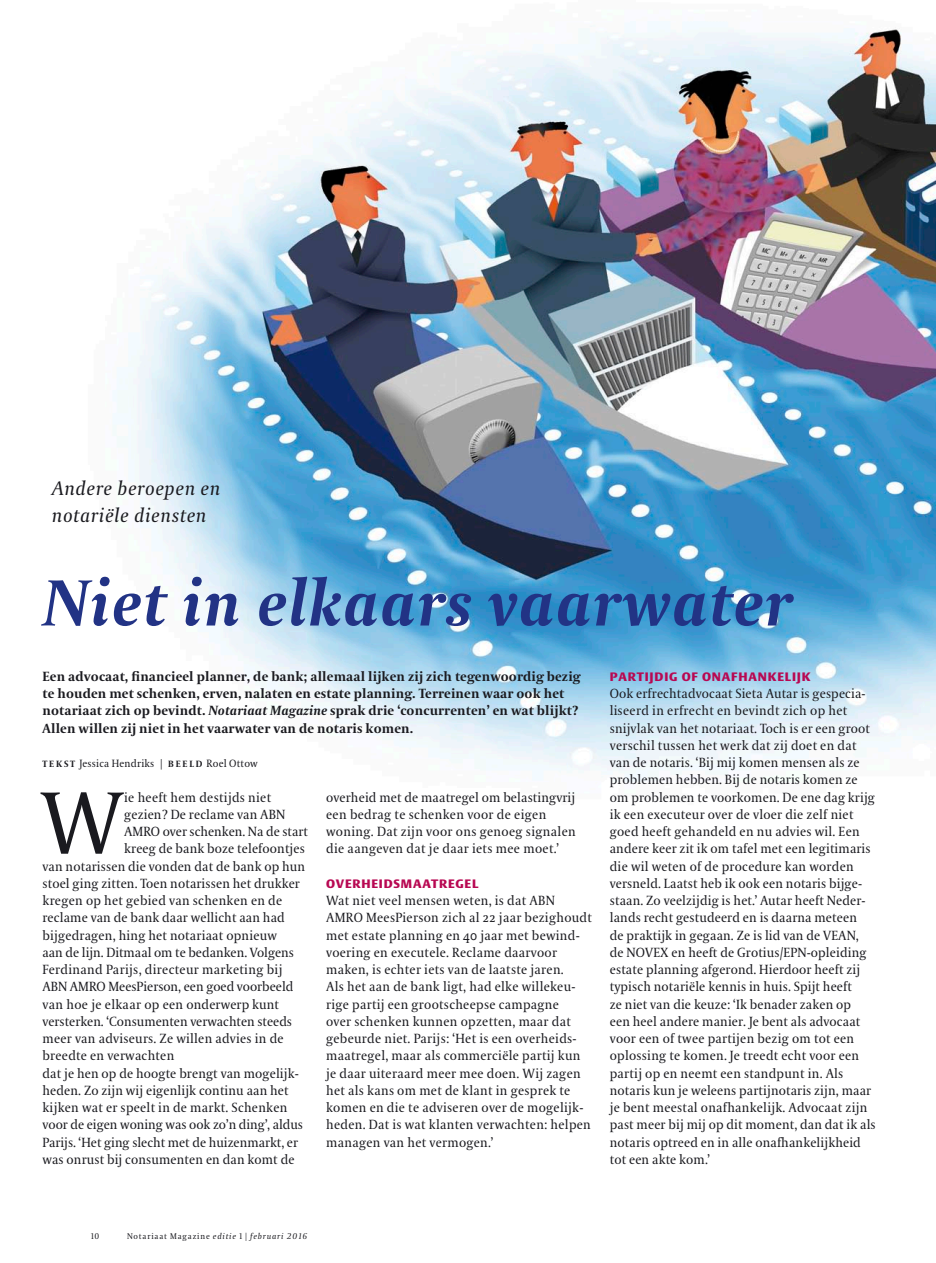
<style>
.page{position:relative;width:936px;height:1263px;background:#fff}
.page>*{position:absolute;margin:0;border:0;box-sizing:border-box;transform-origin:0 0}
.t1{font:87.3px "VPRO Coranto";color:#1a1a1f}
.t2{font:italic 700 64.5px "VPRO Coranto";letter-spacing:.02em;color:#223385}
.t3{font:italic 19.5px/27px "VPRO Coranto";letter-spacing:.03em;color:#1a1a1f}
.t4{font:13.2px/17.2px "VPRO Coranto";letter-spacing:.01em;color:#1a1a1f}
.t5{font:700 13.2px/17.2px "VPRO Coranto";letter-spacing:.01em;color:#1a1a1f}
.t6{font:700 12px "VPRO Vesta";letter-spacing:.07em;color:#b80852}
.t7{font:10.5px "VPRO Coranto";letter-spacing:.02em;color:#1a1a1f}
.t8{font:italic 8.25px "VPRO Coranto";letter-spacing:.1em;color:#1a1a1f}
.t9{font:8.25px "VPRO Coranto Cn";color:#1a1a1f}
.s1{font-style:italic}
.s2{font-weight:700;font-size:9px}
.s3{font-style:normal}
.s4{font-family:"VPRO Coranto Cn";font-style:normal}
</style>
<div class="page">
<img style="left:113px;top:21px;width:822px;height:761px">
<h3 class="t3" style="left:52px;top:475px;width:170px">Andere beroepen en notariële diensten</h3>
<h2 class="t2" style="left:43px;top:563px;width:750px">Niet in elkaars vaarwater</h2>
<p class="t5" style="left:43px;top:667px;width:539px">Een advocaat, financieel planner, de bank; allemaal lijken zij zich tegenwoordig bezig te houden met schenken, erven, nalaten en estate planning. Terreinen waar ook het notariaat zich op bevindt. <span class="s1">Notariaat Magazine</span> sprak drie ‘concurrenten’ en wat blijkt?<br>Allen willen zij niet in het vaarwater van de notaris komen.</p>
<p class="t7" style="left:43px;top:757px;width:217px"><span class="s2">T E K S T</span> Jessica Hendriks | <span class="s2">b ee l d</span> Roel Ottow</p>
<h1 class="t1" style="left:40px;top:772px;width:84px">W</h1>
<p class="t4" style="left:124px;top:788px;width:148px">ie heeft hem destijds niet</p>
<p class="t4" style="left:124px;top:806px;width:162px">gezien? De reclame van ABN</p>
<p class="t4" style="left:124px;top:823px;width:185px">AMRO over schenken. Na de start</p>
<p class="t4" style="left:124px;top:840px;width:182px">kreeg de bank boze telefoontjes</p>
<p class="t4" style="left:43px;top:857px;width:264px">van notarissen die vonden dat de bank op hun</p>
<p class="t4" style="left:43px;top:875px;width:259px">stoel ging zitten. Toen notarissen het drukker</p>
<p class="t4" style="left:43px;top:892px;width:241px">kregen op het gebied van schenken en de</p>
<p class="t4" style="left:43px;top:909px;width:244px">reclame van de bank daar wellicht aan had</p>
<p class="t4" style="left:43px;top:926px;width:236px">bijgedragen, hing het notariaat opnieuw</p>
<p class="t4" style="left:43px;top:944px;width:253px">aan de lijn. Ditmaal om te bedanken. Volgens</p>
<p class="t4" style="left:43px;top:961px;width:241px">Ferdinand Parijs, directeur marketing bij</p>
<p class="t4" style="left:43px;top:978px;width:252px">ABN AMRO MeesPierson, een goed voorbeeld</p>
<p class="t4" style="left:43px;top:995px;width:238px">van hoe je elkaar op een onderwerp kunt</p>
<p class="t4" style="left:43px;top:1013px;width:251px">versterken. ‘Consumenten verwachten steeds</p>
<p class="t4" style="left:43px;top:1030px;width:243px">meer van adviseurs. Ze willen advies in de</p>
<p class="t4" style="left:43px;top:1047px;width:133px">breedte en verwachten</p>
<p class="t4" style="left:43px;top:1064px;width:258px">dat je hen op de hoogte brengt van mogelijk-</p>
<p class="t4" style="left:43px;top:1082px;width:248px">heden. Zo zijn wij eigenlijk continu aan het</p>
<p class="t4" style="left:43px;top:1099px;width:246px">kijken wat er speelt in de markt. Schenken</p>
<p class="t4" style="left:43px;top:1116px;width:262px">voor de eigen woning was ook zo’n ding’, aldus</p>
<p class="t4" style="left:43px;top:1133px;width:257px">Parijs. ‘Het ging slecht met de huizenmarkt, er</p>
<p class="t4" style="left:43px;top:1151px;width:253px">was onrust bij consumenten en dan komt de</p>
<p class="t4" style="left:326px;top:788px;width:251px">overheid met de maatregel om belastingvrij een bedrag te schenken voor de eigen woning. Dat zijn voor ons genoeg signalen die aangeven dat je daar iets mee moet.’</p>
<p class="t6" style="left:326px;top:878px;width:154px">OVERHEIDSMAATREGEL</p>
<p class="t4" style="left:326px;top:892px;width:267px">Wat niet veel mensen weten, is dat ABN AMRO MeesPierson zich al 22 jaar bezighoudt met estate planning en 40 jaar met bewind&shy;voering en executele. Reclame daarvoor maken, is echter iets van de laatste jaren.<br>Als het aan de bank ligt, had elke willekeu&shy;rige partij een grootscheepse campagne<br>over schenken kunnen opzetten, maar dat gebeurde niet. Parijs: ‘Het is een overheids&shy;maatregel, maar als commerciële partij kun je daar uiteraard meer mee doen. Wij zagen het als kans om met de klant in gesprek te komen en die te adviseren over de mogelijk&shy;heden. Dat is wat klanten verwachten: helpen managen van het vermogen.’</p>
<p class="t6" style="left:609px;top:671px;width:202px">PARTIJDIG OF ONAFHANKELIJK</p>
<p class="t4" style="left:609px;top:685px;width:267px">Ook erfrechtadvocaat Sieta Autar is gespecia&shy;liseerd in erfrecht en bevindt zich op het snijvlak van het notariaat. Toch is er een groot verschil tussen het werk dat zij doet en dat van de notaris. ‘Bij mij komen mensen als ze problemen hebben. Bij de notaris komen ze om problemen te voorkomen. De ene dag krijg ik een executeur over de vloer die zelf niet goed heeft gehandeld en nu advies wil. Een andere keer zit ik om tafel met een legitimaris die wil weten of de procedure kan worden versneld. Laatst heb ik ook een notaris bijge&shy;staan. Zo veelzijdig is het.’ Autar heeft Neder&shy;lands recht gestudeerd en is daarna meteen<br>de praktijk in gegaan. Ze is lid van de VEAN, de NOVEX en heeft de Grotius/EPN-opleiding estate planning afgerond. Hierdoor heeft zij typisch notariële kennis in huis. Spijt heeft<br>ze niet van die keuze: ‘Ik benader zaken op<br>een heel andere manier. Je bent als advocaat voor een of twee partijen bezig om tot een oplossing te komen. Je treedt echt voor een partij op en neemt een standpunt in. Als notaris kun je weleens partijnotaris zijn, maar je bent meestal onafhankelijk. Advocaat zijn past meer bij mij op dit moment, dan dat ik als notaris optreed en in alle onafhankelijkheid tot een akte kom.’</p>
<p class="t9" style="left:91px;top:1231px;width:10px">10</p>
<p class="t8" style="left:127px;top:1231px;width:181px"><span class="s3">Notariaat Magazine</span> editie <span class="s4">1 |</span> februari 2016</p>
</div>
